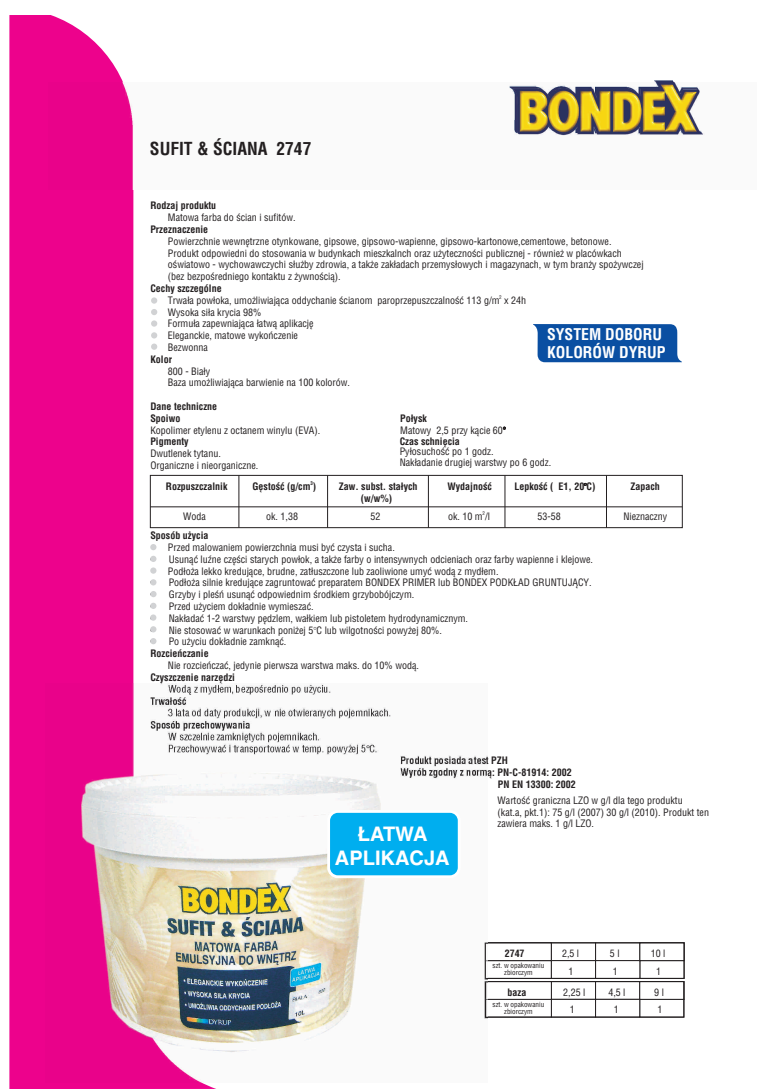
<style>
.page{position:relative;width:780px;height:1089px;background:#fff}
.page>*{position:absolute;margin:0;border:0;box-sizing:border-box;transform-origin:0 0}
.t1{font:700 20px/23.8px "Switzerland";color:#fff;text-align:center}
.t2{font:700 17.5px "Switzerland Condensed";color:#231f20}
.t3{font:700 15.75px/18.1px "Switzerland Condensed";color:#fff}
.t4{font:10px/11.8px "Switzerland Condensed";color:#231f20}
.t5{font:700 10px/11.9px "Switzerland Condensed";color:#231f20}
.t6{font:7.12px/6.5px "Switzerland Condensed";color:#231f20;text-align:center}
.t7{font:5px "Bernhard Fashion BT";color:#231f20}
.t8{font:5px "Switzerland Condensed";color:#231f20}
.t9{font:700 5px "Switzerland Condensed";color:#231f20}
.s1{font-family:"Avant Garde Bk BT";font-weight:700}
</style>
<div class="page">
<svg style="left:9px;top:15px;width:207px;height:1074px;fill:#ed028c"></svg>
<img style="left:49px;top:82px;width:655px;height:107px">
<svg style="left:533px;top:324px;width:149px;height:38px;background:#195aa8"></svg>
<div style="left:640px;top:999px;width:44px;height:18px;background:#fff;border:1px solid #231f20"></div>
<div style="left:551px;top:960px;width:45px;height:18px;background:#fff;border:1px solid #231f20"></div>
<div style="left:595px;top:942px;width:45px;height:19px;background:#fff;border:1px solid #231f20"></div>
<div style="left:595px;top:960px;width:45px;height:18px;background:#fff;border:1px solid #231f20"></div>
<div style="left:551px;top:999px;width:45px;height:18px;background:#fff;border:1px solid #231f20"></div>
<div style="left:595px;top:981px;width:45px;height:18px;background:#fff;border:1px solid #231f20"></div>
<div style="left:595px;top:999px;width:45px;height:18px;background:#fff;border:1px solid #231f20"></div>
<div style="left:640px;top:942px;width:44px;height:19px;background:#fff;border:1px solid #231f20"></div>
<div style="left:485px;top:960px;width:67px;height:18px;background:#fff"></div>
<div style="left:485px;top:999px;width:67px;height:18px;background:#fff;border:1px solid #231f20"></div>
<div style="left:485px;top:942px;width:67px;height:19px;background:#fff;border:1px solid #231f20"></div>
<div style="left:151px;top:297px;width:6px;height:7px;background:#d1d2d4;border-radius:50%"></div>
<svg style="left:151px;top:309px;width:6px;height:6px"></svg>
<div style="left:151px;top:320px;width:6px;height:7px;background:#d1d2d4;border-radius:50%"></div>
<div style="left:485px;top:942px;width:200px;height:37px;border:1px solid #231f20"></div>
<div style="left:485px;top:981px;width:199px;height:36px;border:1px solid #231f20"></div>
<div style="left:150px;top:475px;width:533px;height:53px;background:#fff;border:1px solid #231f20"></div>
<hr style="left:239px;top:475px;width:1px;height:53px;background:#231f20">
<hr style="left:327px;top:475px;width:1px;height:53px;background:#231f20">
<hr style="left:428px;top:475px;width:1px;height:53px;background:#231f20">
<hr style="left:505px;top:475px;width:1px;height:53px;background:#231f20">
<hr style="left:606px;top:475px;width:1px;height:53px;background:#231f20">
<hr style="left:150px;top:506px;width:532px;height:1px;background:#231f20">
<svg style="left:151px;top:332px;width:6px;height:6px"></svg>
<div style="left:150px;top:591px;width:7px;height:6px;background:#d1d2d4;border-radius:50%"></div>
<svg style="left:150px;top:603px;width:6px;height:6px"></svg>
<div style="left:150px;top:614px;width:6px;height:7px;background:#d1d2d4;border-radius:50%"></div>
<svg style="left:150px;top:626px;width:6px;height:6px"></svg>
<svg style="left:150px;top:579px;width:6px;height:6px"></svg>
<svg style="left:150px;top:544px;width:6px;height:6px"></svg>
<svg style="left:150px;top:556px;width:6px;height:6px"></svg>
<svg style="left:150px;top:638px;width:6px;height:6px"></svg>
<img style="left:45px;top:683px;width:443px;height:399px">
<div style="left:150px;top:567px;width:6px;height:7px;background:#d1d2d4;border-radius:50%"></div>
<div style="left:327px;top:810px;width:134px;height:68px;background:#00aeef;border:3px solid #fff;border-radius:9px"></div>
<div style="left:151px;top:343px;width:6px;height:7px;background:#d1d2d4;border-radius:50%"></div>
<h2 class="t2" style="left:150px;top:141px;width:163px">SUFIT &amp; ŒCIANA 2747</h2>
<p class="t5" style="left:150px;top:200px;width:67px">Rodzaj produktu</p>
<p class="t4" style="left:168px;top:212px;width:129px">Matowa farba do œcian i sufitów.</p>
<p class="t5" style="left:150px;top:224px;width:59px">Przeznaczenie</p>
<p class="t4" style="left:168px;top:236px;width:477px">Powierzchnie wewnêtrzne otynkowane, gipsowe, gipsowo-wapienne, gipsowo-kartonowe,cementowe, betonowe.<br>Produkt odpowiedni do stosowania w budynkach mieszkalnch oraz u¿ytecznoœci publicznej - równie¿ w placówkach oœwiatowo - wychowawczychi s³u¿by zdrowia, a tak¿e zak³adach przemys³owych i magazynach, w tym bran¿y spo¿ywczej (bez bezpoœredniego kontaktu z ¿ywnoœci¹).</p>
<p class="t5" style="left:150px;top:283px;width:73px">Cechy szczególne</p>
<p class="t8" style="left:499px;top:295px;width:4px">2</p>
<p class="t4" style="left:168px;top:295px;width:360px">Trwa³a pow³oka, umo¿liwiaj¹ca oddychanie œcianom paroprzepuszczalnoœæ 113 g/m x 24h Wysoka si³a krycia 98%<br>Formu³a zapewniaj¹ca ³atw¹ aplikacjê<br>Eleganckie, matowe wykoñczenie<br>Bezwonna</p>
<p class="t5" style="left:150px;top:354px;width:23px">Kolor</p>
<p class="t4" style="left:168px;top:366px;width:184px">800 - Bia³y<br>Baza umo¿liwiaj¹ca barwienie na 100 kolorów.</p>
<p class="t5" style="left:150px;top:401px;width:68px">Dane techniczne<br>Spoiwo</p>
<p class="t4" style="left:150px;top:425px;width:171px">Kopolimer etylenu z octanem winylu (EVA).</p>
<p class="t5" style="left:150px;top:436px;width:40px">Pigmenty</p>
<p class="t4" style="left:150px;top:448px;width:109px">Dwutlenek tytanu.<br>Organiczne i nieorganiczne.</p>
<h3 class="t3" style="left:547px;top:326px;width:120px">SYSTEM DOBORU<br>KOLORÓW DYRUP</h3>
<p class="t5" style="left:400px;top:413px;width:28px">Po³ysk</p>
<p class="t4" style="left:400px;top:425px;width:104px">Matowy 2,5 przy k¹cie 60</p>
<p class="t7" style="left:503px;top:425px;width:4px">0</p>
<p class="t5" style="left:400px;top:436px;width:62px">Czas schniêcia</p>
<p class="t4" style="left:400px;top:446px;width:95px">Py³osuchoœ æ po 1 godz.</p>
<p class="t4" style="left:400px;top:457px;width:153px">Nak³adanie drugiej warstwy po 6 godz.</p>
<p class="t9" style="left:310px;top:481px;width:4px">3</p>
<p class="t5" style="left:166px;top:481px;width:63px">Rozpuszczalnik</p>
<p class="t5" style="left:253px;top:481px;width:65px">Gêstoœæ (g/cm )</p>
<p class="t5" style="left:339px;top:481px;width:80px">Zaw. subst. sta³ych</p>
<p class="t5" style="left:448px;top:481px;width:46px">Wydajnoœæ</p>
<p class="t5" style="left:514px;top:481px;width:82px">Lepkoœæ ( E1, 20 C)</p>
<p class="t5" style="left:630px;top:481px;width:31px">Zapach</p>
<p class="t5" style="left:361px;top:493px;width:33px">(w/w%)</p>
<p class="t7" style="left:584px;top:482px;width:4px">0</p>
<p class="t8" style="left:483px;top:511px;width:4px">2</p>
<p class="t4" style="left:183px;top:511px;width:24px">Woda</p>
<p class="t4" style="left:266px;top:511px;width:33px">ok. 1,38</p>
<p class="t4" style="left:371px;top:511px;width:11px">52</p>
<p class="t4" style="left:448px;top:511px;width:44px">ok. 10 m /l</p>
<p class="t4" style="left:538px;top:511px;width:25px">53-58</p>
<p class="t4" style="left:623px;top:511px;width:45px">Nieznaczny</p>
<p class="t5" style="left:150px;top:530px;width:60px">Sposób u¿ycia</p>
<p class="t4" style="left:168px;top:542px;width:229px">Przed malowaniem powierzchnia musi byæ czysta i sucha.</p>
<p class="t4" style="left:150px;top:554px;width:444px">· Usun¹æ luŸne czêœci starych pow³ok, a tak¿e farby o intensywnych odcieniach oraz farby wapienne i klejowe.</p>
<p class="t4" style="left:168px;top:566px;width:332px">Pod³o¿a lekko kreduj¹ce, brudne, zat³uszczone lub zaoliwione umyæ wod¹ z myd³em.</p>
<p class="t4" style="left:150px;top:578px;width:443px">· Pod³o¿a silnie kreduj¹ce zagruntowaæ preparatem BONDEX PRIMER lub BONDEX PODK£AD GRUNTUJ¥CY.</p>
<p class="t4" style="left:150px;top:589px;width:265px">· Grzyby i pleœñ usun¹æ odpowiednim œrodkiem grzybobójczym.</p>
<p class="t4" style="left:150px;top:601px;width:165px">· Przed u¿yciem dok³adnie wymieszaæ.</p>
<p class="t4" style="left:150px;top:613px;width:319px">· Nak³adaæ 1-2 warstwy pêdzlem, wa³kiem lub pistoletem hydrodynamicznym.</p>
<p class="t4" style="left:150px;top:625px;width:293px">· Nie stosowaæ w warunkach poni¿ej 5<span class="s1">°</span>C lub wilgotnoœci powy¿ej 80%.</p>
<p class="t4" style="left:150px;top:637px;width:138px">· Po u¿yciu dok³adnie zamkn¹æ.</p>
<p class="t5" style="left:150px;top:648px;width:60px">Rozcieñczanie</p>
<p class="t4" style="left:168px;top:660px;width:253px">Nie rozcieñczaæ, jedynie pierwsza warstwa maks. do 10% wod¹.</p>
<p class="t5" style="left:150px;top:672px;width:86px">Czyszczenie narzêdzi</p>
<p class="t5" style="left:498px;top:767px;width:80px;text-indent:-98px">Wyrób zgodny z norm¹: PN-C-81914: 2002<br>PN EN 13300: 2002</p>
<h1 class="t1" style="left:335px;top:823px;width:116px">£ATWA<br>APLIKACJA</h1>
<p class="t4" style="left:498px;top:795px;width:213px">Wartoœæ graniczna LZO w g/l dla tego produktu (kat.a, pkt.1): 75 g/l (2007) 30 g/l (2010). Produkt ten zawiera maks. 1 g/l LZO.</p>
<p class="t5" style="left:505px;top:948px;width:21px">2747</p>
<p class="t6" style="left:493px;top:963px;width:53px">szt. w opakowaniu zbiorczym</p>
<p class="t5" style="left:508px;top:987px;width:20px">baza</p>
<p class="t6" style="left:493px;top:1002px;width:53px">szt. w opakowaniu zbiorczym</p>
<p class="t4" style="left:562px;top:948px;width:19px">2,5 l</p>
<p class="t4" style="left:610px;top:948px;width:11px">5 l</p>
<p class="t4" style="left:569px;top:966px;width:6px">1</p>
<p class="t4" style="left:613px;top:966px;width:6px">1</p>
<p class="t4" style="left:563px;top:987px;width:24px">2,25 l</p>
<p class="t4" style="left:608px;top:987px;width:19px">4,5 l</p>
<p class="t4" style="left:651px;top:945px;width:16px;line-height:17.8px;text-align:center">10 l<br>1</p>
<p class="t4" style="left:654px;top:987px;width:11px">9 l</p>
<p class="t4" style="left:570px;top:1004px;width:6px">1</p>
<p class="t4" style="left:614px;top:1004px;width:6px">1</p>
<p class="t4" style="left:657px;top:1004px;width:6px">1</p>
</div>
